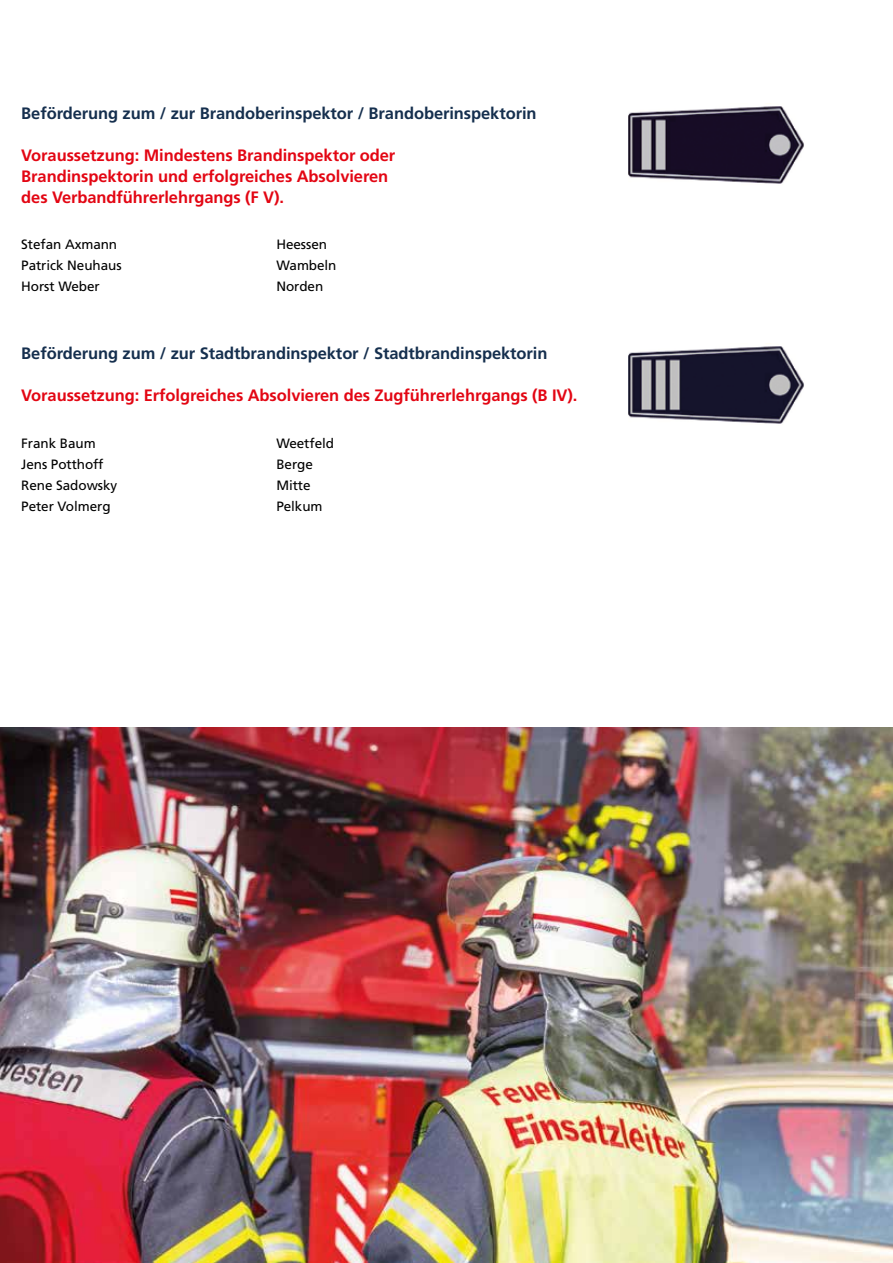
<style>
.page{position:relative;width:893px;height:1263px;background:#fff}
.page>*{position:absolute;margin:0;border:0;box-sizing:border-box;transform-origin:0 0}
.t1{font:700 16.5px/21px "Frutiger";letter-spacing:-.005em;color:#e30613}
.t2{font:700 16.5px "Frutiger";letter-spacing:-.005em;color:#152f4e}
.t3{font:13.5px "Frutiger";letter-spacing:-.005em;color:#000}
</style>
<div class="page">
<img style="left:629px;top:106px;width:175px;height:78px">
<img style="left:629px;top:346px;width:175px;height:78px">
<img style="left:0;top:727px;width:893px;height:536px">
<p class="t2" style="left:21px;top:103px;width:517px">Beförderung zum / zur Brandoberinspektor / Brandoberinspektorin</p>
<p class="t1" style="left:21px;top:145px;width:376px">Voraussetzung: Mindestens Brandinspektor oder<br>Brandinspektorin und erfolgreiches Absolvieren des Verbandführerlehrgangs (F V).</p>
<p class="t3" style="left:21px;top:237px;width:97px">Stefan Axmann</p>
<p class="t3" style="left:276px;top:237px;width:52px">Heessen</p>
<p class="t3" style="left:21px;top:258px;width:102px">Patrick Neuhaus</p>
<p class="t3" style="left:276px;top:258px;width:62px">Wambeln</p>
<p class="t3" style="left:21px;top:279px;width:80px">Horst Weber</p>
<p class="t3" style="left:276px;top:279px;width:48px">Norden</p>
<p class="t2" style="left:21px;top:344px;width:528px">Beförderung zum / zur Stadtbrandinspektor / Stadtbrandinspektorin</p>
<p class="t1" style="left:21px;top:385px;width:558px">Voraussetzung: Erfolgreiches Absolvieren des Zugführerlehrgangs (B IV).</p>
<p class="t3" style="left:21px;top:435px;width:76px">Frank Baum</p>
<p class="t3" style="left:276px;top:435px;width:59px">Weetfeld</p>
<p class="t3" style="left:21px;top:456px;width:84px">Jens Potthoff</p>
<p class="t3" style="left:276px;top:456px;width:38px">Berge</p>
<p class="t3" style="left:21px;top:477px;width:97px">Rene Sadowsky</p>
<p class="t3" style="left:276px;top:477px;width:36px">Mitte</p>
<p class="t3" style="left:21px;top:498px;width:91px">Peter Volmerg</p>
<p class="t3" style="left:276px;top:498px;width:48px">Pelkum</p>
</div>
